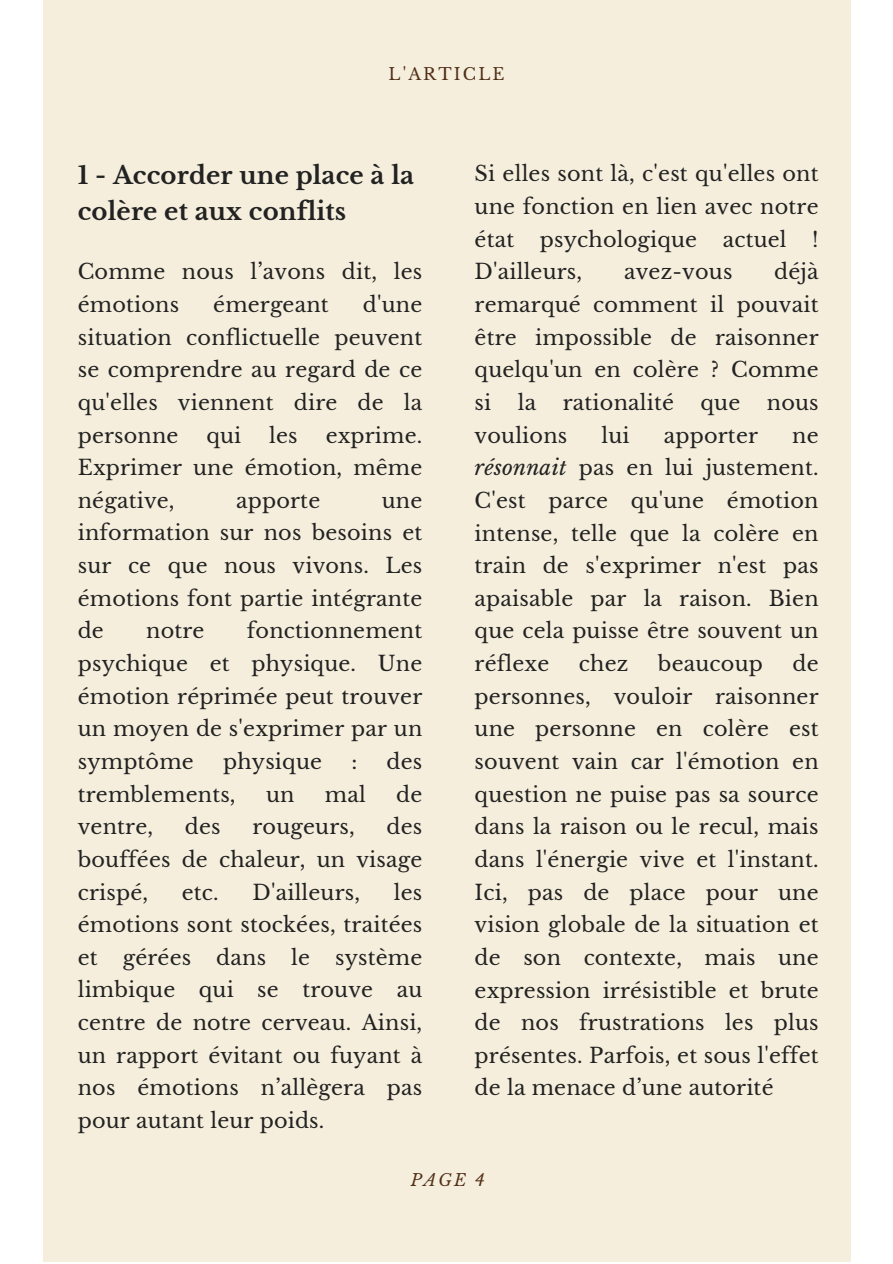
<style>
.page{position:relative;width:893px;height:1264px;background:#fff}
.page>*{position:absolute;margin:0;border:0;box-sizing:border-box;transform-origin:0 0}
.t1{font:700 24.3px/36px "Libre Baskerville";letter-spacing:.005em;color:#222}
.t2{font:20.7px/32.7px "Libre Baskerville";letter-spacing:.01em;color:#222;text-align:justify}
.t3{font:16.5px "Libre Baskerville";letter-spacing:.13em;color:#522f18}
.t4{font:italic 16.5px "Libre Baskerville";color:#522f18}
.s1{font-style:italic}
</style>
<div class="page">
<div style="left:43px;top:0;width:807px;height:1261px;background:#f5eedc"></div>
<p class="t3" style="left:388px;top:64px;width:117px">L'ARTICLE</p>
<p class="t1" style="left:78px;top:158px;width:338px">1 - Accorder une place à la colère et aux conflits</p>
<p class="t2" style="left:78px;top:256px;width:346px">Comme nous l’avons dit, les émotions</p>
<p class="t2" style="left:78px;top:288px;width:346px;text-indent:285px">d'une situation conflictuelle peuvent se comprendre au regard de ce qu'elles viennent dire de la personne</p>
<p class="t2" style="left:213px;top:288px;width:117px">émergeant</p>
<p class="t2" style="left:206px;top:419px;width:36px">qui</p>
<p class="t2" style="left:269px;top:419px;width:30px">les</p>
<p class="t2" style="left:78px;top:419px;width:346px;text-indent:248px">exprime.<br>Exprimer une émotion, même négative,</p>
<p class="t2" style="left:236px;top:484px;width:86px">apporte</p>
<p class="t2" style="left:78px;top:484px;width:346px;text-indent:304px">une information sur nos besoins et sur ce que nous vivons. Les émotions font partie intégrante de</p>
<p class="t2" style="left:78px;top:615px;width:346px;text-indent:169px">fonctionnement psychique et physique. Une émotion réprimée peut trouver un moyen de s'exprimer par un symptôme</p>
<p class="t2" style="left:146px;top:615px;width:60px">notre</p>
<p class="t2" style="left:223px;top:745px;width:100px">physique</p>
<p class="t2" style="left:351px;top:745px;width:7px">:</p>
<p class="t2" style="left:386px;top:745px;width:37px">des</p>
<p class="t2" style="left:78px;top:778px;width:159px">tremblements,</p>
<p class="t2" style="left:266px;top:778px;width:30px">un</p>
<p class="t2" style="left:325px;top:778px;width:42px">mal</p>
<p class="t2" style="left:396px;top:778px;width:28px">de</p>
<p class="t2" style="left:78px;top:810px;width:77px">ventre,</p>
<p class="t2" style="left:185px;top:810px;width:37px">des</p>
<p class="t2" style="left:252px;top:810px;width:104px">rougeurs,</p>
<p class="t2" style="left:78px;top:810px;width:346px;text-indent:309px">des bouffées de chaleur, un visage crispé,</p>
<p class="t2" style="left:78px;top:876px;width:346px;text-indent:316px">les émotions sont stockées, traitées et gérées dans le système limbique qui se trouve au centre de notre cerveau. Ainsi, un rapport évitant ou fuyant à nos émotions n’allègera pas pour autant leur poids.</p>
<p class="t2" style="left:182px;top:875px;width:38px">etc.</p>
<p class="t2" style="left:252px;top:875px;width:109px">D'ailleurs,</p>
<p class="t2" style="left:474px;top:158px;width:345px">Si elles sont là, c'est qu'elles ont une fonction en lien avec notre état psychologique actuel !<br>D'ailleurs,</p>
<p class="t2" style="left:474px;top:256px;width:345px;text-indent:300px">déjà remarqué comment il pouvait être impossible de raisonner quelqu'un en colère ? Comme si</p>
<p class="t2" style="left:624px;top:256px;width:110px">avez-vous</p>
<p class="t2" style="left:518px;top:386px;width:20px">la</p>
<p class="t2" style="left:562px;top:386px;width:113px">rationalité</p>
<p class="t2" style="left:700px;top:386px;width:41px">que</p>
<p class="t2" style="left:766px;top:386px;width:53px">nous</p>
<p class="t2" style="left:474px;top:419px;width:94px">voulions</p>
<p class="t2" style="left:601px;top:419px;width:30px">lui</p>
<p class="t2" style="left:663px;top:419px;width:96px">apporter</p>
<p class="t2" style="left:474px;top:419px;width:345px;text-indent:317px">ne <span class="s1">résonnait</span> pas en lui justement.<br>C'est parce qu'une émotion intense, telle que la colère en train de s'exprimer n'est pas apaisable par la raison. Bien que cela puisse être souvent un réflexe</p>
<p class="t2" style="left:474px;top:647px;width:345px;text-indent:318px">de personnes, vouloir raisonner une personne en colère est souvent vain car l'émotion en question ne puise pas sa source dans la raison ou le recul, mais dans l'énergie vive et l'instant.<br>Ici, pas de place pour une vision globale de la situation et de son contexte, mais une expression irrésistible et brute de nos frustrations les plus présentes. Parfois, et sous l'effet de la menace d’une autorité</p>
<p class="t2" style="left:579px;top:647px;width:51px">chez</p>
<p class="t2" style="left:658px;top:647px;width:106px">beaucoup</p>
<p class="t4" style="left:410px;top:1169px;width:76px">PAGE 4</p>
</div>
